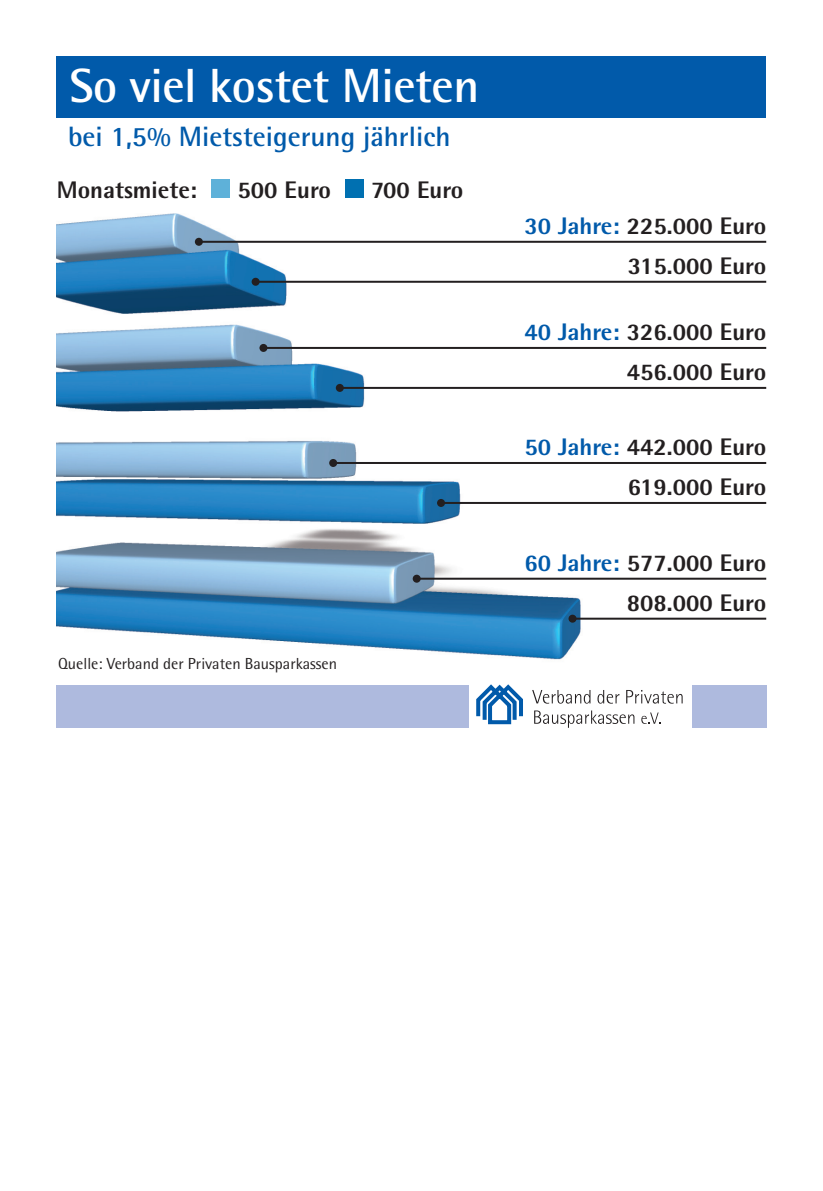
<style>
.page{position:relative;width:823px;height:1191px;background:#fff}
.page>*{position:absolute;margin:0;border:0;box-sizing:border-box;transform-origin:0 0}
.t1{font:700 48px "Rotis Semi Sans";letter-spacing:-.01em;color:#fff}
.t2{font:700 28px "Rotis Semi Sans";color:#015aaa}
.t3{font:800 24px/40px "Rotis Semi Sans";color:#231f20;text-align:right}
.t4{font:16px "Rotis Semi Sans";color:#231f20}
.s1{color:#015aaa}
</style>
<div class="page">
<svg style="left:476px;top:684px;width:47px;height:41px"></svg>
<svg style="left:532px;top:690px;width:58px;height:13px"></svg>
<svg style="left:597px;top:690px;width:22px;height:13px"></svg>
<svg style="left:626px;top:690px;width:56px;height:13px"></svg>
<svg style="left:534px;top:710px;width:100px;height:18px"></svg>
<svg style="left:641px;top:712px;width:19px;height:12px"></svg>
<div style="left:57px;top:685px;width:411px;height:43px;background:#aebade"></div>
<div style="left:691px;top:685px;width:74px;height:43px;background:#aebade"></div>
<div style="left:57px;top:57px;width:708px;height:61px;background:#015aaa"></div>
<img style="left:57px;top:213px;width:553px;height:447px">
<hr style="left:199px;top:241px;width:566px;height:2px;background:#231f20">
<div style="left:195px;top:238px;width:8px;height:8px;background:#231f20;border-radius:50%"></div>
<hr style="left:255px;top:281px;width:510px;height:2px;background:#231f20">
<div style="left:251px;top:278px;width:8px;height:8px;background:#231f20;border-radius:50%"></div>
<hr style="left:263px;top:347px;width:502px;height:2px;background:#231f20">
<div style="left:259px;top:344px;width:8px;height:8px;background:#231f20;border-radius:50%"></div>
<hr style="left:339px;top:387px;width:426px;height:2px;background:#231f20">
<div style="left:335px;top:384px;width:8px;height:8px;background:#231f20;border-radius:50%"></div>
<hr style="left:333px;top:462px;width:432px;height:2px;background:#231f20">
<div style="left:329px;top:459px;width:8px;height:8px;background:#231f20;border-radius:50%"></div>
<hr style="left:441px;top:502px;width:324px;height:2px;background:#231f20">
<div style="left:437px;top:499px;width:8px;height:8px;background:#231f20;border-radius:50%"></div>
<hr style="left:416px;top:577px;width:349px;height:2px;background:#231f20">
<div style="left:412px;top:574px;width:8px;height:8px;background:#231f20;border-radius:50%"></div>
<hr style="left:572px;top:617px;width:193px;height:2px;background:#231f20">
<div style="left:568px;top:614px;width:8px;height:8px;background:#231f20;border-radius:50%"></div>
<div style="left:211px;top:179px;width:19px;height:19px;background:#5eb1d9"></div>
<div style="left:345px;top:179px;width:19px;height:19px;background:#0070b1"></div>
<h1 class="t1" style="left:69px;top:56px;width:411px">So viel kostet Mieten</h1>
<p class="t2" style="left:68px;top:119px;width:383px">bei 1,5% Mietsteigerung jährlich</p>
<p class="t3" style="left:57px;top:169px;width:142px">Monatsmiete:</p>
<p class="t3" style="left:237px;top:169px;width:95px">500 Euro</p>
<p class="t3" style="left:371px;top:169px;width:94px">700 Euro</p>
<p class="t4" style="left:58px;top:654px;width:280px">Quelle: Verband der Privaten Bausparkassen</p>
<p class="t3" style="left:524px;top:205px;width:243px"><span class="s1">30 Jahre:</span> 225.000 Euro<br>315.000 Euro</p>
<p class="t3" style="left:524px;top:312px;width:243px"><span class="s1">40 Jahre:</span> 326.000 Euro<br>456.000 Euro</p>
<p class="t3" style="left:524px;top:427px;width:243px"><span class="s1">50 Jahre:</span> 442.000 Euro<br>619.000 Euro</p>
<p class="t3" style="left:524px;top:542px;width:243px"><span class="s1">60 Jahre:</span> 577.000 Euro<br>808.000 Euro</p>
</div>
